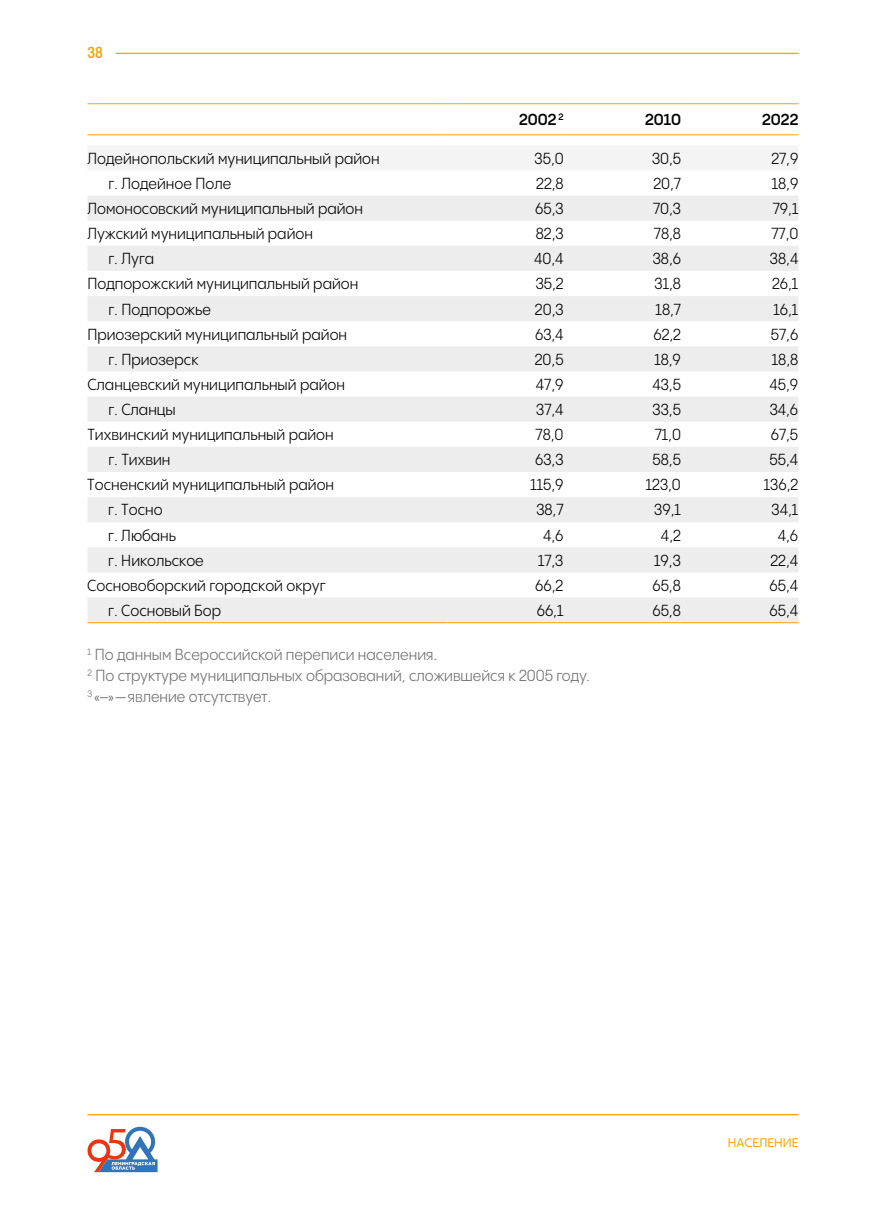
<style>
.page{position:relative;width:886px;height:1216px;background:#fff}
.page>*{position:absolute;margin:0;border:0;box-sizing:border-box;transform-origin:0 0}
.t1{font:15.75px "PP Pangram Sans Compact";color:#000}
.t2{font:15.75px/21px "PP Pangram Sans Compact";color:#706f6f}
.t3{font:600 15.75px "PP Pangram Sans";color:#000}
.t4{font:600 condensed 15.75px "PP Pangram Sans";color:#f7a600}
.t5{font:500 12.25px "PP Pangram Sans";color:#f7a600}
</style>
<div class="page">
<hr style="left:116px;top:53px;width:682px;height:1px;background:#f7a600">
<hr style="left:88px;top:1113px;width:710px;height:2px;background:#f7a600">
<svg style="left:88px;top:1126px;width:69px;height:46px"></svg>
<div style="left:88px;top:146px;width:710px;height:24px;background:#f4f4f4"></div>
<svg style="left:88px;top:196px;width:710px;height:426px;fill:#ededed"></svg>
<hr style="left:88px;top:103px;width:358px;height:1px;background:#f7a600">
<hr style="left:446px;top:103px;width:118px;height:1px;background:#f7a600">
<hr style="left:564px;top:103px;width:117px;height:1px;background:#f7a600">
<hr style="left:681px;top:103px;width:117px;height:1px;background:#f7a600">
<hr style="left:88px;top:622px;width:358px;height:1px;background:#f7a600">
<hr style="left:446px;top:622px;width:118px;height:1px;background:#f7a600">
<hr style="left:564px;top:622px;width:117px;height:1px;background:#f7a600">
<hr style="left:681px;top:622px;width:117px;height:1px;background:#f7a600">
<hr style="left:88px;top:134px;width:358px;height:1px;background:#f7a600">
<hr style="left:446px;top:134px;width:118px;height:1px;background:#f7a600">
<hr style="left:564px;top:134px;width:117px;height:1px;background:#f7a600">
<hr style="left:681px;top:134px;width:117px;height:1px;background:#f7a600">
<p class="t4" style="left:88px;top:43px;width:17px">38</p>
<p class="t3" style="left:519px;top:110px;width:46px">2002 <sup>2</sup></p>
<p class="t3" style="left:645px;top:110px;width:38px">2010</p>
<p class="t3" style="left:762px;top:110px;width:38px">2022</p>
<p class="t1" style="left:87px;top:149px;width:294px">Лодейнопольский муниципальный район</p>
<p class="t1" style="left:534px;top:149px;width:31px">35,0</p>
<p class="t1" style="left:652px;top:149px;width:31px">30,5</p>
<p class="t1" style="left:771px;top:149px;width:29px">27,9</p>
<p class="t1" style="left:108px;top:174px;width:124px">г. Лодейное Поле</p>
<p class="t1" style="left:536px;top:174px;width:29px">22,8</p>
<p class="t1" style="left:653px;top:174px;width:29px">20,7</p>
<p class="t1" style="left:771px;top:174px;width:28px">18,9</p>
<p class="t1" style="left:87px;top:199px;width:277px">Ломоносовский муниципальный район</p>
<p class="t1" style="left:535px;top:199px;width:30px">65,3</p>
<p class="t1" style="left:653px;top:199px;width:29px">70,3</p>
<p class="t1" style="left:772px;top:199px;width:27px">79,1</p>
<p class="t1" style="left:87px;top:224px;width:227px">Лужский муниципальный район</p>
<p class="t1" style="left:536px;top:224px;width:29px">82,3</p>
<p class="t1" style="left:654px;top:224px;width:29px">78,8</p>
<p class="t1" style="left:771px;top:224px;width:28px">77,0</p>
<p class="t1" style="left:108px;top:249px;width:47px">г. Луга</p>
<p class="t1" style="left:534px;top:249px;width:31px">40,4</p>
<p class="t1" style="left:652px;top:249px;width:30px">38,6</p>
<p class="t1" style="left:770px;top:249px;width:30px">38,4</p>
<p class="t1" style="left:87px;top:274px;width:272px">Подпорожский муниципальный район</p>
<p class="t1" style="left:535px;top:274px;width:29px">35,2</p>
<p class="t1" style="left:654px;top:274px;width:28px">31,8</p>
<p class="t1" style="left:772px;top:274px;width:28px">26,1</p>
<p class="t1" style="left:108px;top:299px;width:104px">г. Подпорожье</p>
<p class="t1" style="left:535px;top:299px;width:30px">20,3</p>
<p class="t1" style="left:655px;top:299px;width:27px">18,7</p>
<p class="t1" style="left:773px;top:299px;width:26px">16,1</p>
<p class="t1" style="left:87px;top:324px;width:261px">Приозерский муниципальный район</p>
<p class="t1" style="left:535px;top:324px;width:30px">63,4</p>
<p class="t1" style="left:653px;top:324px;width:29px">62,2</p>
<p class="t1" style="left:771px;top:324px;width:29px">57,6</p>
<p class="t1" style="left:108px;top:349px;width:92px">г. Приозерск</p>
<p class="t1" style="left:535px;top:349px;width:30px">20,5</p>
<p class="t1" style="left:654px;top:349px;width:28px">18,9</p>
<p class="t1" style="left:772px;top:349px;width:28px">18,8</p>
<p class="t1" style="left:87px;top:375px;width:259px">Сланцевский муниципальный район</p>
<p class="t1" style="left:536px;top:375px;width:29px">47,9</p>
<p class="t1" style="left:652px;top:375px;width:30px">43,5</p>
<p class="t1" style="left:769px;top:375px;width:30px">45,9</p>
<p class="t1" style="left:108px;top:400px;width:69px">г. Сланцы</p>
<p class="t1" style="left:536px;top:400px;width:29px">37,4</p>
<p class="t1" style="left:652px;top:400px;width:30px">33,5</p>
<p class="t1" style="left:769px;top:400px;width:30px">34,6</p>
<p class="t1" style="left:87px;top:425px;width:248px">Тихвинский муниципальный район</p>
<p class="t1" style="left:535px;top:425px;width:29px">78,0</p>
<p class="t1" style="left:654px;top:425px;width:28px">71,0</p>
<p class="t1" style="left:770px;top:425px;width:29px">67,5</p>
<p class="t1" style="left:108px;top:450px;width:64px">г. Тихвин</p>
<p class="t1" style="left:535px;top:450px;width:30px">63,3</p>
<p class="t1" style="left:652px;top:450px;width:30px">58,5</p>
<p class="t1" style="left:769px;top:450px;width:30px">55,4</p>
<p class="t1" style="left:87px;top:475px;width:248px">Тосненский муниципальный район</p>
<p class="t1" style="left:530px;top:475px;width:35px">115,9</p>
<p class="t1" style="left:646px;top:475px;width:37px">123,0</p>
<p class="t1" style="left:763px;top:475px;width:36px">136,2</p>
<p class="t1" style="left:108px;top:500px;width:56px">г. Тосно</p>
<p class="t1" style="left:536px;top:500px;width:29px">38,7</p>
<p class="t1" style="left:654px;top:500px;width:28px">39,1</p>
<p class="t1" style="left:771px;top:500px;width:28px">34,1</p>
<p class="t1" style="left:108px;top:525px;width:69px">г. Любань</p>
<p class="t1" style="left:543px;top:525px;width:22px">4,6</p>
<p class="t1" style="left:661px;top:525px;width:21px">4,2</p>
<p class="t1" style="left:777px;top:525px;width:22px">4,6</p>
<p class="t1" style="left:108px;top:550px;width:97px">г. Никольское</p>
<p class="t1" style="left:538px;top:550px;width:27px">17,3</p>
<p class="t1" style="left:654px;top:550px;width:28px">19,3</p>
<p class="t1" style="left:770px;top:550px;width:29px">22,4</p>
<p class="t1" style="left:87px;top:575px;width:240px">Сосновоборский городской округ</p>
<p class="t1" style="left:535px;top:575px;width:30px">66,2</p>
<p class="t1" style="left:652px;top:575px;width:30px">65,8</p>
<p class="t1" style="left:769px;top:575px;width:30px">65,4</p>
<p class="t1" style="left:108px;top:600px;width:114px">г. Сосновый Бор</p>
<p class="t1" style="left:536px;top:600px;width:28px">66,1</p>
<p class="t1" style="left:652px;top:600px;width:30px">65,8</p>
<p class="t1" style="left:769px;top:600px;width:30px">65,4</p>
<p class="t2" style="left:88px;top:644px;width:504px"><sup>1</sup> По данным Всероссийской переписи населения.<br><sup>2</sup> По структуре муниципальных образований, сложившейся к 2005 году.<br><sup>3</sup> «–»—явление отсутствует.</p>
<p class="t5" style="left:727px;top:1135px;width:72px">НАСЕЛЕНИЕ</p>
</div>
